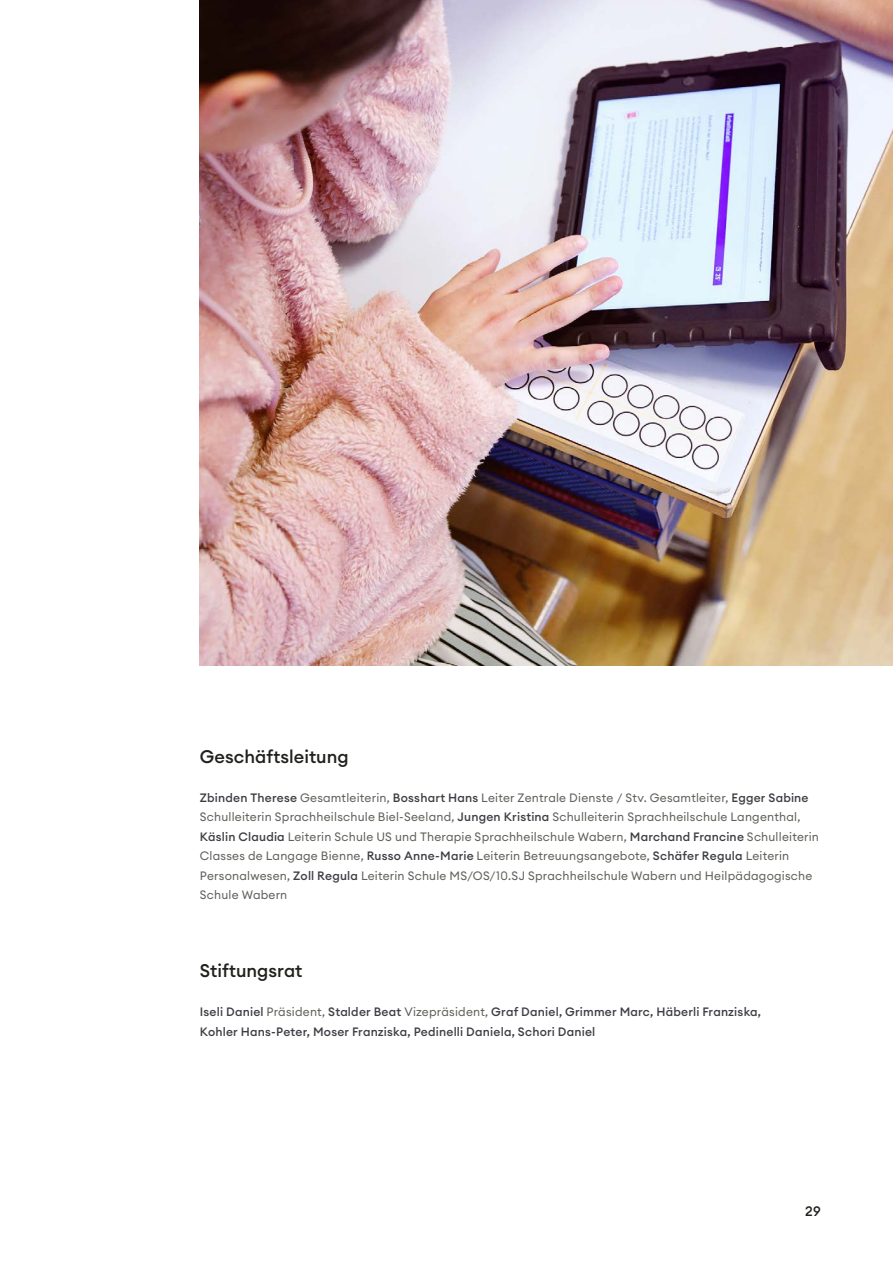
<style>
.page{position:relative;width:893px;height:1263px;background:#fff}
.page>*{position:absolute;margin:0;border:0;box-sizing:border-box;transform-origin:0 0}
.t1{font:500 18px "Euclid Circular A";color:#21201c}
.t2{font:500 13.5px "Euclid Circular A";color:#21201c}
.t3{font:12px/19.5px "Euclid Circular A";letter-spacing:.015em;color:#62605b}
.t4{font:500 12px/19.5px "Euclid Circular A";letter-spacing:.015em;color:#3c3e43}
.s1{font-weight:500;color:#3c3e43}
.s2{font-weight:400;color:#62605b}
</style>
<div class="page">
<img style="left:200px;top:0;width:693px;height:665px">
<h1 class="t1" style="left:200px;top:745px;width:150px">Geschäftsleitung</h1>
<p class="t3" style="left:200px;top:787px;width:621px"><span class="s1">Zbinden Therese</span> Gesamtleiterin, <span class="s1">Bosshart Hans</span> Leiter Zentrale Dienste / Stv. Gesamtleiter, <span class="s1">Egger Sabine </span>Schulleiterin Sprachheilschule Biel-Seeland, <span class="s1">Jungen Kristina</span> Schulleiterin Sprachheilschule Langenthal, <span class="s1">Käslin Claudia</span> Leiterin Schule US und Therapie Sprachheilschule Wabern, <span class="s1">Marchand Francine</span> Schulleiterin Classes de Langage Bienne, <span class="s1">Russo Anne-Marie</span> Leiterin Betreuungsangebote, <span class="s1">Schäfer Regula</span> Leiterin Personalwesen, <span class="s1">Zoll Regula</span> Leiterin Schule MS/OS/10.SJ Sprachheilschule Wabern und Heilpädagogische Schule Wabern</p>
<h1 class="t1" style="left:200px;top:959px;width:104px">Stiftungsrat</h1>
<p class="t4" style="left:200px;top:1002px;width:563px">Iseli Daniel <span class="s2">Präsident,</span> Stalder Beat <span class="s2">Vizepräsident,</span> Graf Daniel, Grimmer Marc, Häberli Franziska,<br>Kohler Hans-Peter, Moser Franziska, Pedinelli Daniela, Schori Daniel</p>
<p class="t2" style="left:805px;top:1203px;width:17px">29</p>
</div>
